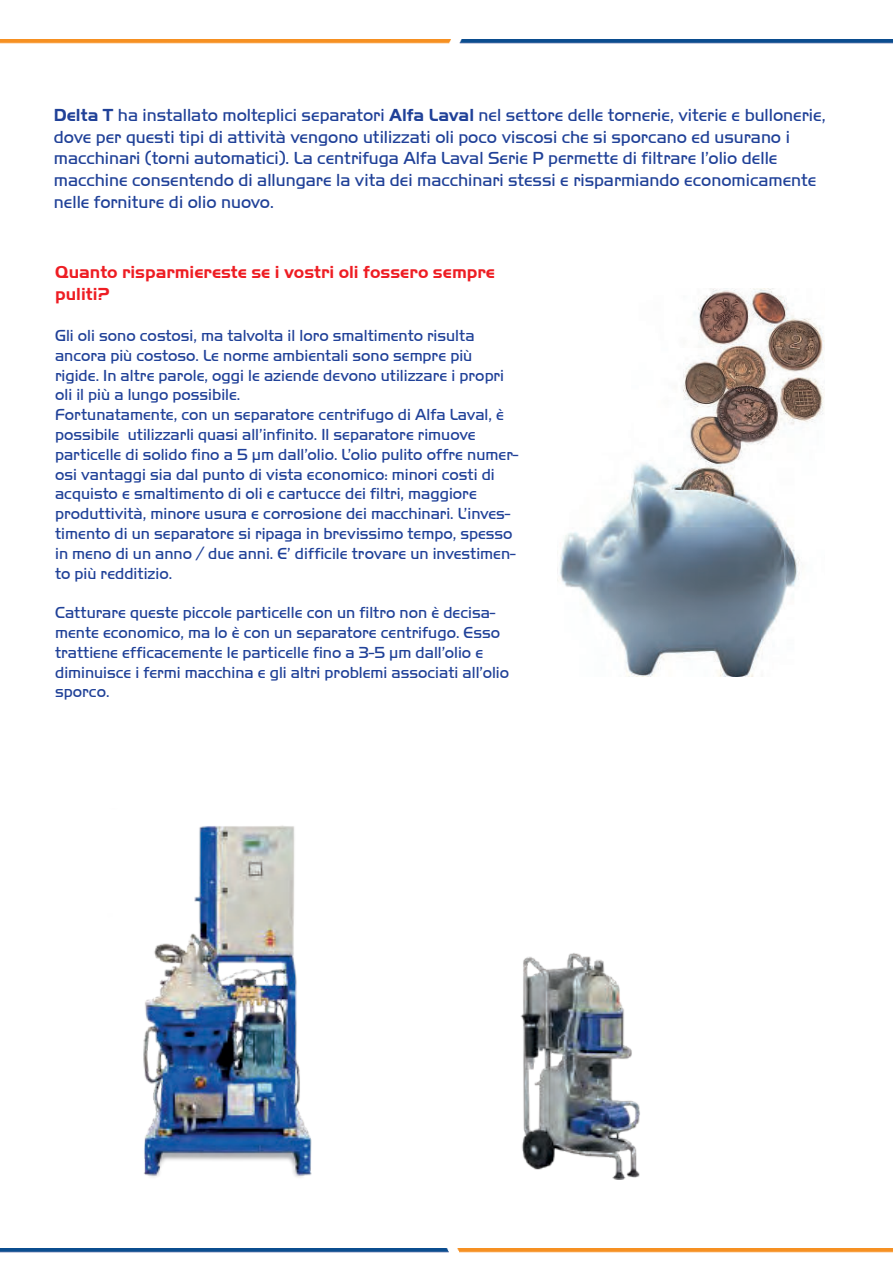
<style>
.page{position:relative;width:893px;height:1263px;background:#fff}
.page>*{position:absolute;margin:0;border:0;box-sizing:border-box;transform-origin:0 0}
.t1{font:18px/21.6px "Handel Got D Ligh";color:#204198}
.t2{font:700 18px/21.6px "Handel Got D";color:#ee1d23}
.t3{font:16.5px/19.8px "Handel Got D Ligh";color:#204198}
.s1{font-family:"Handel Got D";font-weight:700}
</style>
<div class="page">
<img style="left:0;top:39px;width:893px;height:5px">
<img style="left:0;top:1248px;width:893px;height:5px">
<img style="left:143px;top:825px;width:169px;height:352px">
<img style="left:520px;top:953px;width:120px;height:226px">
<img style="left:559px;top:288px;width:266px;height:388px">
<p class="t1" style="left:54px;top:105px;width:773px"><span class="s1">Delta T</span> ha installato molteplici separatori <span class="s1">Alfa Laval</span> nel settore delle tornerie, viterie e bullonerie, dove per questi tipi di attività vengono utilizzati oli poco viscosi che si sporcano ed usurano i macchinari (torni automatici). La centrifuga Alfa Laval Serie P permette di filtrare l’olio delle macchine consentendo di allungare la vita dei macchinari stessi e risparmiando economicamente nelle forniture di olio nuovo.</p>
<p class="t2" style="left:55px;top:263px;width:441px">Quanto risparmiereste se i vostri oli fossero sempre puliti?</p>
<p class="t3" style="left:55px;top:326px;width:463px">Gli oli sono costosi, ma talvolta il loro smaltimento risulta ancora più costoso. Le norme ambientali sono sempre più rigide. In altre parole, oggi le aziende devono utilizzare i propri oli il più a lungo possibile.<br>Fortunatamente, con un separatore centrifugo di Alfa Laval, è possibile utilizzarli quasi all’infinito. Il separatore rimuove particelle di solido fino a 5 µm dall’olio. L’olio pulito offre numer&shy;osi vantaggi sia dal punto di vista economico: minori costi di acquisto e smaltimento di oli e cartucce dei filtri, maggiore produttività, minore usura e corrosione dei macchinari. L’inves&shy;timento di un separatore si ripaga in brevissimo tempo, spesso in meno di un anno / due anni. E’ difficile trovare un investimen&shy;to più redditizio.</p>
<p class="t3" style="left:55px;top:603px;width:455px">Catturare queste piccole particelle con un filtro non è decisa&shy;mente economico, ma lo è con un separatore centrifugo. Esso trattiene efficacemente le particelle fino a 3-5 µm dall’olio e diminuisce i fermi macchina e gli altri problemi associati all’olio sporco.</p>
</div>
